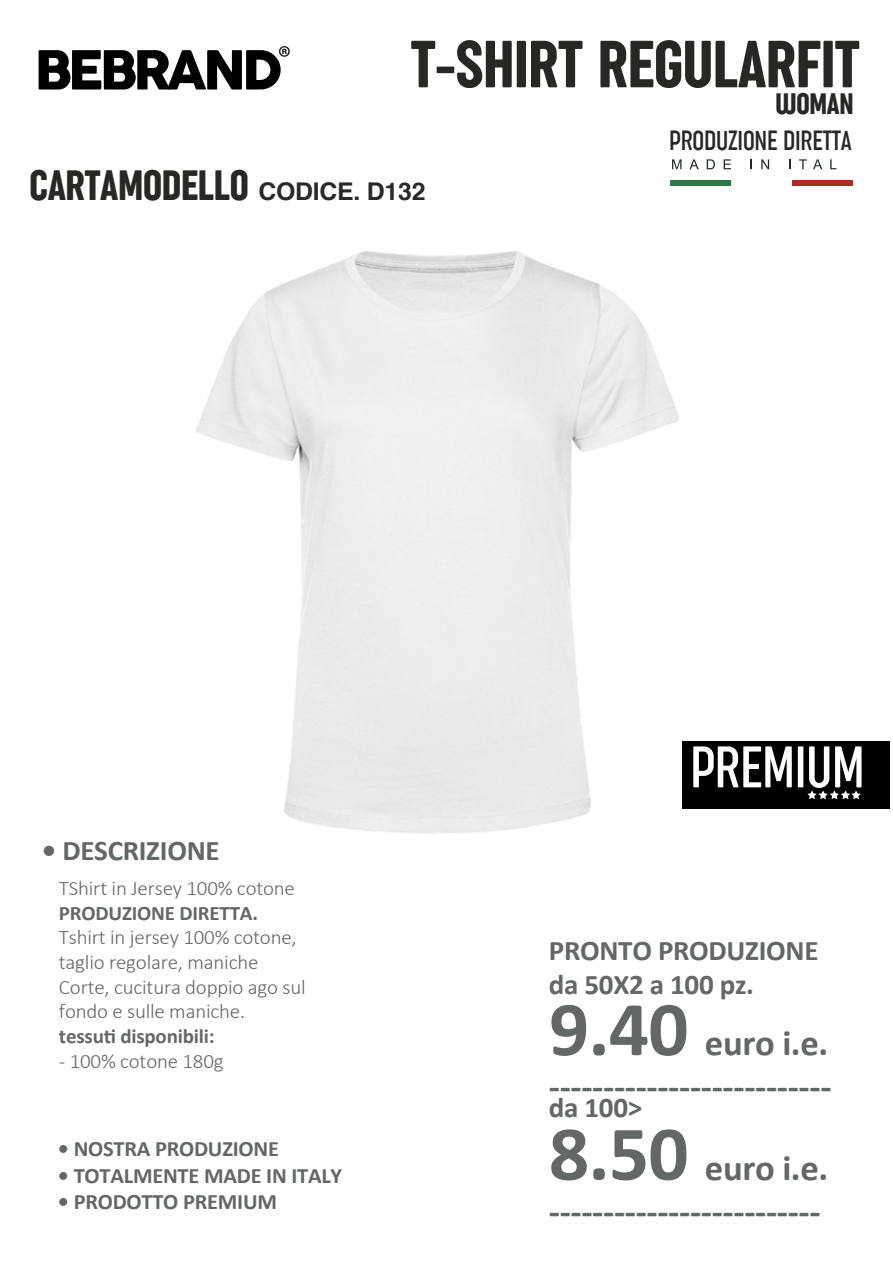
<style>
.page{position:relative;width:893px;height:1263px;background:#fff}
.page>*{position:absolute;margin:0;border:0;box-sizing:border-box;transform-origin:0 0}
.t1{font:68.85px "Sugo Pro Classic Trial";letter-spacing:-.01em;color:#272724}
.t2{font:300 60.6px "Sugo Pro Classic Trial";letter-spacing:-.01em;color:#fff}
.t3{font:52.95px "COCOGOOSE";letter-spacing:-.075em;color:#000}
.t4{font:44.1px "Sugo Pro Classic Trial";letter-spacing:-.01em;color:#272724}
.t5{font:700 36px/43.2px "Calibri";letter-spacing:-.01em;color:#636867}
.t6{font:30.9px "Sugo Pro Classic Trial";letter-spacing:-.01em;color:#272724}
.t7{font:700 28.5px/34.2px "Calibri";letter-spacing:-.01em;color:#636867}
.t8{font:300 28.35px "Sugo Pro Classic Trial";letter-spacing:-.01em;color:#272724}
.t9{font:700 22.05px "Calibri";letter-spacing:-.01em;color:#636867}
.t10{font:300 20.55px/24.8px "Calibri";letter-spacing:-.01em;color:#636867}
.t11{font:700 20.55px "Calibri";letter-spacing:-.01em;color:#636867}
.s1{font-family:"Helvetica";font-weight:700;font-size:24.3px;color:#292929}
.s2{font-size:78px}
</style>
<div class="page">
<img style="left:196px;top:251px;width:489px;height:583px">
<svg style="left:672px;top:159px;width:9px;height:10px"></svg>
<svg style="left:689px;top:159px;width:10px;height:10px"></svg>
<svg style="left:707px;top:159px;width:8px;height:10px"></svg>
<svg style="left:724px;top:159px;width:7px;height:10px"></svg>
<svg style="left:761px;top:159px;width:8px;height:10px"></svg>
<svg style="left:799px;top:159px;width:8px;height:10px"></svg>
<svg style="left:813px;top:159px;width:9px;height:10px"></svg>
<svg style="left:830px;top:159px;width:6px;height:10px"></svg>
<div style="left:670px;top:180px;width:61px;height:6px;background:#2c7645"></div>
<div style="left:792px;top:180px;width:61px;height:6px;background:#ae2b24"></div>
<div style="left:682px;top:741px;width:208px;height:67px;background:#000"></div>
<svg style="left:807px;top:790px;width:54px;height:9px"></svg>
<h3 class="t3" style="left:34px;top:30px;width:258px">BEBRAND<sup>®</sup></h3>
<h1 class="t1" style="left:411px;top:25px;width:450px">T-SHIRT REGULARFIT</h1>
<h3 class="t6" style="left:775px;top:86px;width:80px">WOMAN</h3>
<h3 class="t8" style="left:669px;top:124px;width:184px">PRODUZIONE DIRETTA</h3>
<h3 class="t4" style="left:30px;top:160px;width:397px">CARTAMODELLO <span class="s1">CODICE. D132</span></h3>
<h3 class="t7" style="left:42px;top:833px;width:179px">• DESCRIZIONE</h3>
<p class="t10" style="left:59px;top:875px;width:237px">TShirt in Jersey 100% cotone</p>
<p class="t11" style="left:59px;top:899px;width:201px">PRODUZIONE DIRETTA.</p>
<p class="t10" style="left:59px;top:925px;width:248px">Tshirt in jersey 100% cotone, taglio regolare, maniche<br>Corte, cucitura doppio ago sul fondo e sulle maniche.</p>
<p class="t11" style="left:59px;top:1023px;width:157px">tessuti disponibili:</p>
<p class="t10" style="left:59px;top:1048px;width:166px">- 100% cotone 180g</p>
<p class="t9" style="left:58px;top:1135px;width:223px">• NOSTRA PRODUZIONE</p>
<p class="t9" style="left:58px;top:1161px;width:286px">• TOTALMENTE MADE IN ITALY</p>
<p class="t9" style="left:58px;top:1188px;width:221px">• PRODOTTO PREMIUM</p>
<h2 class="t2" style="left:690px;top:733px;width:176px">PREMIUM</h2>
<h3 class="t7" style="left:549px;top:934px;width:271px">PRONTO PRODUZIONE da 50X2 a 100 pz.</h3>
<h3 class="t5" style="left:549px;top:1021px;width:284px"><span class="s2">9.40</span> euro i.e. --------------------------</h3>
<h3 class="t7" style="left:549px;top:1091px;width:95px">da 100&gt;</h3>
<h3 class="t5" style="left:549px;top:1146px;width:281px"><span class="s2">8.50</span> euro i.e. -------------------------</h3>
</div>
